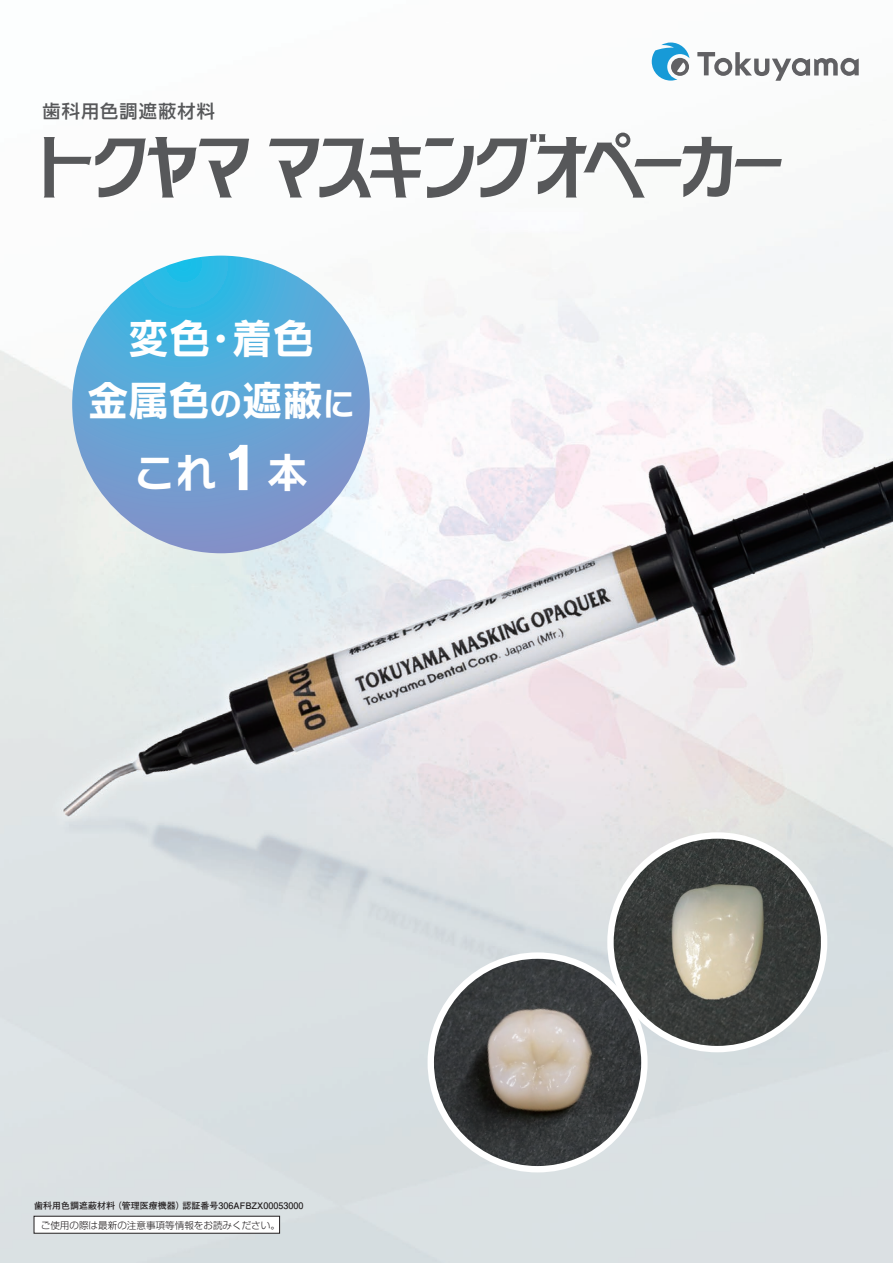
<style>
.page{position:relative;width:893px;height:1263px;background:#fff}
.page>*{position:absolute;margin:0;border:0;box-sizing:border-box;transform-origin:0 0}
.t1{font:41.4px/61.7px "Rodin NTLG Pro B";letter-spacing:-.005em;color:#fff;text-align:center}
.t2{font:500 18.15px "UD Shin Go Pro";letter-spacing:.06em;color:#57585a}
.t3{font:300 9.6px "Shin Go Pro";color:#231f20}
.t4{font:700 9px "Futo Go B101 Pro";color:#231f20}
.s1{font-size:33.15px}
.s2{font-size:58.05px}
</style>
<div class="page">
<img style="left:0;top:42px;width:893px;height:1221px">
<div style="left:607px;top:832px;width:220px;height:220px;border:13px solid #fff;border-radius:50%"></div>
<div style="left:428px;top:952px;width:220px;height:220px;border:13px solid #fff;border-radius:50%"></div>
<img style="left:614px;top:839px;width:207px;height:207px;border-radius:104px">
<img style="left:434px;top:959px;width:207px;height:207px;border-radius:104px">
<svg style="left:72px;top:256px;width:298px;height:297px;background:#60a4d5"></svg>
<div style="left:34px;top:1216px;width:246px;height:17px;background:#fff;border:1px solid #231f20"></div>
<svg style="left:44px;top:137px;width:206px;height:61px"></svg>
<svg style="left:269px;top:133px;width:513px;height:65px"></svg>
<svg style="left:652px;top:43px;width:37px;height:38px"></svg>
<svg style="left:697px;top:52px;width:162px;height:29px"></svg>
<h2 class="t2" style="left:43px;top:97px;width:174px">歯科用色調遮蔽材料</h2>
<h1 class="t1" style="left:87px;top:306px;width:270px">変色・着色<br>金属色<span class="s1">の</span>遮蔽<span class="s1">に</span></h1>
<h1 class="t1" style="left:134px;top:440px;width:176px">これ<span class="s2">1</span>本</h1>
<p class="t4" style="left:34px;top:1198px;width:271px">歯科用色調遮蔽材料（管理医療機器）認証番号306AFBZX00053000</p>
<p class="t3" style="left:41px;top:1217px;width:241px">ご使用の際は最新の注意事項等情報をお読みください。</p>
</div>
